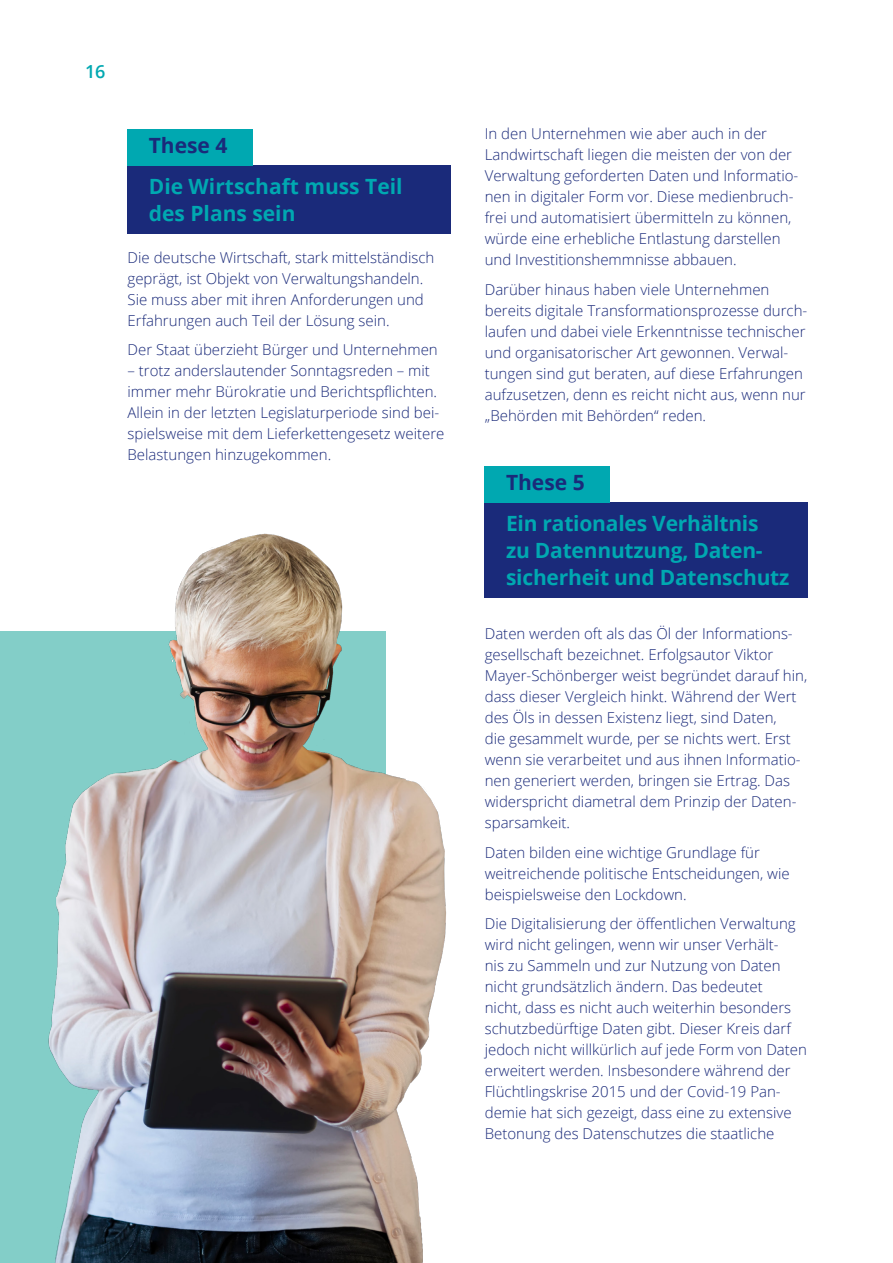
<style>
.page{position:relative;width:893px;height:1263px;background:#fff}
.page>*{position:absolute;margin:0;border:0;box-sizing:border-box;transform-origin:0 0}
.Copy_Subhead_Level_2{font:700 21px/27px "Open Sans";letter-spacing:-.01em;color:#00a8b1}
.Copy_Subhead_Level_2-2{font:700 21px "Open Sans";color:#1a2a7a}
.t1{font:600 18px "Open Sans";color:#00a8b1}
.Copy{font:300 15px/21px "Open Sans";color:#1a2a7a}
</style>
<div class="page">
<div style="left:485px;top:502px;width:323px;height:96px;background:#1a2a7a"></div>
<div style="left:485px;top:466px;width:125px;height:36px;background:#00a8b1"></div>
<div style="left:128px;top:165px;width:323px;height:69px;background:#1a2a7a"></div>
<div style="left:128px;top:129px;width:125px;height:36px;background:#00a8b1"></div>
<div style="left:0;top:631px;width:386px;height:632px;background:#83cec8"></div>
<img style="left:48px;top:533px;width:398px;height:730px">
<p class="t1" style="left:85px;top:59px;width:22px">16</p>
<p class="Copy_Subhead_Level_2-2" style="left:149px;top:130px;width:80px">These 4</p>
<p class="Copy_Subhead_Level_2" style="left:149px;top:172px;width:255px">Die Wirtschaft muss Teil des Plans sein</p>
<p class="Copy" style="left:128px;top:246px;width:308px">Die deutsche Wirtschaft, stark mittelständisch geprägt, ist Objekt von Verwaltungshandeln.<br>Sie muss aber mit ihren Anforderungen und Erfahrungen auch Teil der Lösung sein.</p>
<p class="Copy" style="left:128px;top:339px;width:312px">Der Staat überzieht Bürger und Unternehmen</p>
<p class="Copy" style="left:128px;top:360px;width:318px">– trotz anderslautender Sonntagsreden – mit immer mehr Bürokratie und Berichtspflichten.<br>Allein in der letzten Legislaturperiode sind bei&shy;spielsweise mit dem Lieferkettengesetz weitere Belastungen hinzugekommen.</p>
<p class="Copy" style="left:485px;top:123px;width:315px">In den Unternehmen wie aber auch in der Landwirtschaft liegen die meisten der von der Verwaltung geforderten Daten und Informatio&shy;nen in digitaler Form vor. Diese medienbruch&shy;frei und automatisiert übermitteln zu können, würde eine erhebliche Entlastung darstellen und Investitionshemmnisse abbauen.</p>
<p class="Copy" style="left:485px;top:278px;width:324px">Darüber hinaus haben viele Unternehmen bereits digitale Transformationsprozesse durch&shy;laufen und dabei viele Erkenntnisse technischer und organisatorischer Art gewonnen. Verwal&shy;tungen sind gut beraten, auf diese Erfahrungen aufzusetzen, denn es reicht nicht aus, wenn nur „Behörden mit Behörden“ reden.</p>
<p class="Copy_Subhead_Level_2-2" style="left:506px;top:467px;width:80px">These 5</p>
<p class="Copy_Subhead_Level_2" style="left:506px;top:509px;width:285px">Ein rationales Verhältnis<br>zu Datennutzung, Daten&shy;sicherheit und Datenschutz</p>
<p class="Copy" style="left:485px;top:623px;width:324px">Daten werden oft als das Öl der Informations&shy;gesellschaft bezeichnet. Erfolgsautor Viktor Mayer-Schönberger weist begründet darauf hin, dass dieser Vergleich hinkt. Während der Wert des Öls in dessen Existenz liegt, sind Daten,<br>die gesammelt wurde, per se nichts wert. Erst wenn sie verarbeitet und aus ihnen Informatio&shy;nen generiert werden, bringen sie Ertrag. Das widerspricht diametral dem Prinzip der Daten&shy;sparsamkeit.</p>
<p class="Copy" style="left:485px;top:841px;width:306px">Daten bilden eine wichtige Grundlage für weitreichende politische Entscheidungen, wie beispielsweise den Lockdown.</p>
<p class="Copy" style="left:485px;top:913px;width:324px">Die Digitalisierung der öffentlichen Verwaltung wird nicht gelingen, wenn wir unser Verhält-<br>nis zu Sammeln und zur Nutzung von Daten nicht grundsätzlich ändern. Das bedeutet<br>nicht, dass es nicht auch weiterhin besonders schutzbedürftige Daten gibt. Dieser Kreis darf jedoch nicht willkürlich auf jede Form von Daten erweitert werden. Insbesondere während der Flüchtlingskrise 2015 und der Covid-19 Pan&shy;demie hat sich gezeigt, dass eine zu extensive Betonung des Datenschutzes die staatliche</p>
</div>
